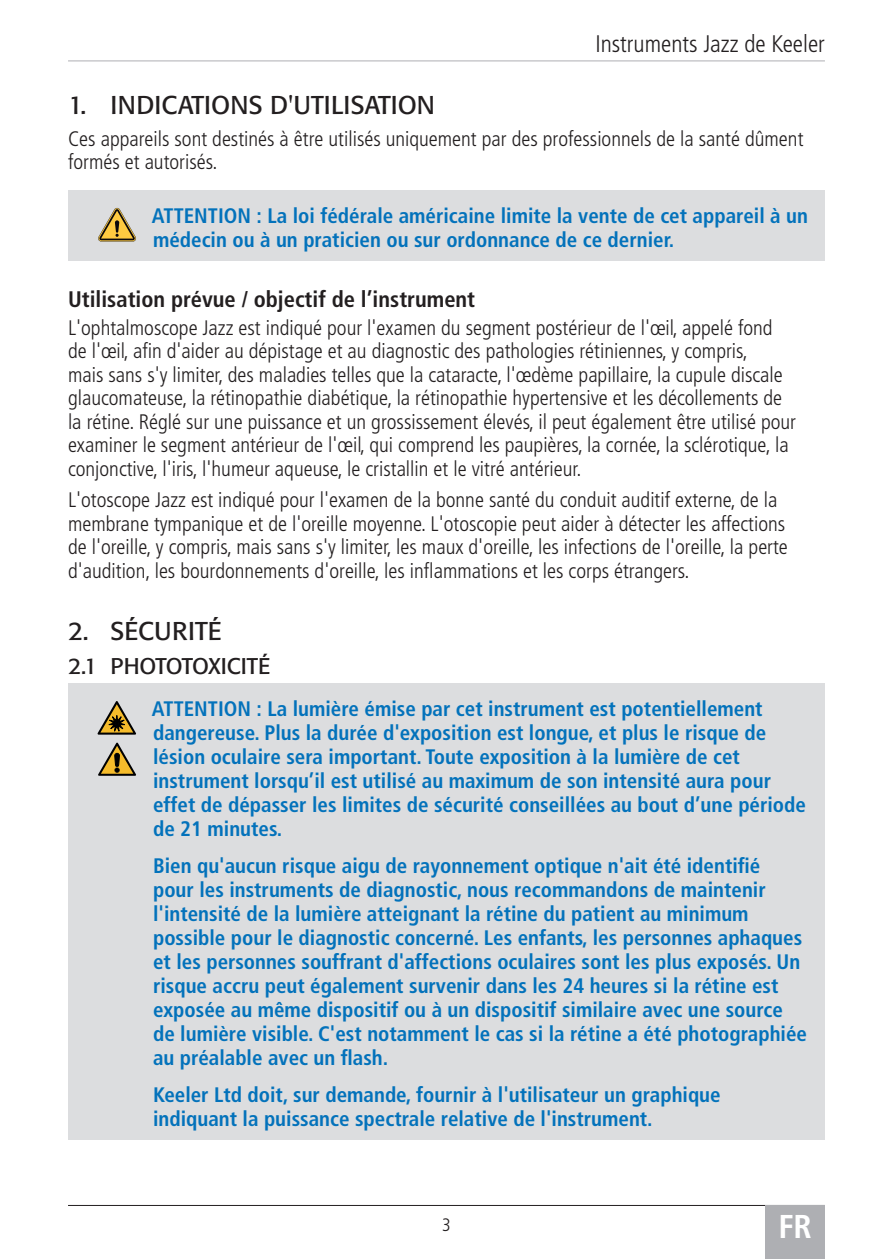
<style>
.page{position:relative;width:893px;height:1259px;background:#fff}
.page>*{position:absolute;margin:0;border:0;box-sizing:border-box;transform-origin:0 0}
.t1{font:700 condensed 33px "Frutiger LT Pro";color:#fff}
.t2{font:25.5px "Formata BQ";color:#231f20}
.t3{font:300 condensed 24px "Frutiger LT Pro";color:#231f20}
.t4{font:700 condensed 22.5px "Frutiger LT Pro";color:#231f20}
.t5{font:22.5px "Formata BQ";color:#231f20}
.t6{font:700 condensed 21px/24px "Frutiger LT Pro";color:#0372bb}
.t7{font:300 condensed 21px/23.4px "Frutiger LT Pro";color:#231f20}
.t8{font:300 condensed 18px "Frutiger LT Pro";color:#231f20}
</style>
<div class="page">
<hr style="left:68px;top:1205px;width:757px;height:1px;background:#231f20">
<div style="left:765px;top:1205px;width:60px;height:54px;background:#aeafb3"></div>
<hr style="left:68px;top:60px;width:757px;height:1px;background:#aeafb3">
<div style="left:68px;top:190px;width:757px;height:71px;background:#dcdddf"></div>
<div style="left:68px;top:683px;width:757px;height:167px;background:#dcdddf"></div>
<div style="left:68px;top:831px;width:757px;height:247px;background:#dcdddf"></div>
<div style="left:68px;top:1060px;width:757px;height:79px;background:#dcdddf"></div>
<svg style="left:98px;top:208px;width:38px;height:33px"></svg>
<svg style="left:98px;top:701px;width:38px;height:33px"></svg>
<svg style="left:98px;top:742px;width:38px;height:34px"></svg>
<p class="t3" style="left:595px;top:30px;width:231px">Instruments Jazz de Keeler</p>
<p class="t2" style="left:68px;top:89px;width:368px">1. INDICATIONS D'UTILISATION</p>
<p class="t7" style="left:68px;top:127px;width:737px">Ces appareils sont destinés à être utilisés uniquement par des professionnels de la santé dûment formés et autorisés.</p>
<p class="t6" style="left:152px;top:204px;width:658px">ATTENTION : La loi fédérale américaine limite la vente de cet appareil à un médecin ou à un praticien ou sur ordonnance de ce dernier.</p>
<p class="t4" style="left:68px;top:285px;width:409px">Utilisation prévue / objectif de l’instrument</p>
<p class="t7" style="left:68px;top:316px;width:730px">L'ophtalmoscope Jazz est indiqué pour l'examen du segment postérieur de l'œil, appelé fond de l'œil, afin d'aider au dépistage et au diagnostic des pathologies rétiniennes, y compris,<br>mais sans s'y limiter, des maladies telles que la cataracte, l'œdème papillaire, la cupule discale glaucomateuse, la rétinopathie diabétique, la rétinopathie hypertensive et les décollements de la rétine. Réglé sur une puissance et un grossissement élevés, il peut également être utilisé pour examiner le segment antérieur de l'œil, qui comprend les paupières, la cornée, la sclérotique, la conjonctive, l'iris, l'humeur aqueuse, le cristallin et le vitré antérieur.</p>
<p class="t7" style="left:68px;top:489px;width:721px">L'otoscope Jazz est indiqué pour l'examen de la bonne santé du conduit auditif externe, de la membrane tympanique et de l'oreille moyenne. L'otoscopie peut aider à détecter les affections de l'oreille, y compris, mais sans s'y limiter, les maux d'oreille, les infections de l'oreille, la perte d'audition, les bourdonnements d'oreille, les inflammations et les corps étrangers.</p>
<p class="t2" style="left:68px;top:616px;width:155px">2. SÉCURITÉ</p>
<p class="t5" style="left:68px;top:652px;width:204px">2.1 PHOTOTOXICITÉ</p>
<p class="t6" style="left:152px;top:697px;width:656px">ATTENTION : La lumière émise par cet instrument est potentiellement dangereuse. Plus la durée d'exposition est longue, et plus le risque de lésion oculaire sera important. Toute exposition à la lumière de cet instrument lorsqu’il est utilisé au maximum de son intensité aura pour effet de dépasser les limites de sécurité conseillées au bout d’une période de 21 minutes.</p>
<p class="t6" style="left:153px;top:853px;width:655px">Bien qu'aucun risque aigu de rayonnement optique n'ait été identifié<br>pour les instruments de diagnostic, nous recommandons de maintenir l'intensité de la lumière atteignant la rétine du patient au minimum possible pour le diagnostic concerné. Les enfants, les personnes aphaques et les personnes souffrant d'affections oculaires sont les plus exposés. Un risque accru peut également survenir dans les 24 heures si la rétine est exposée au même dispositif ou à un dispositif similaire avec une source de lumière visible. C'est notamment le cas si la rétine a été photographiée au préalable avec un flash.</p>
<p class="t6" style="left:153px;top:1082px;width:569px">Keeler Ltd doit, sur demande, fournir à l'utilisateur un graphique indiquant la puissance spectrale relative de l'instrument.</p>
<p class="t8" style="left:442px;top:1214px;width:10px">3</p>
<h1 class="t1" style="left:778px;top:1207px;width:35px">FR</h1>
</div>
